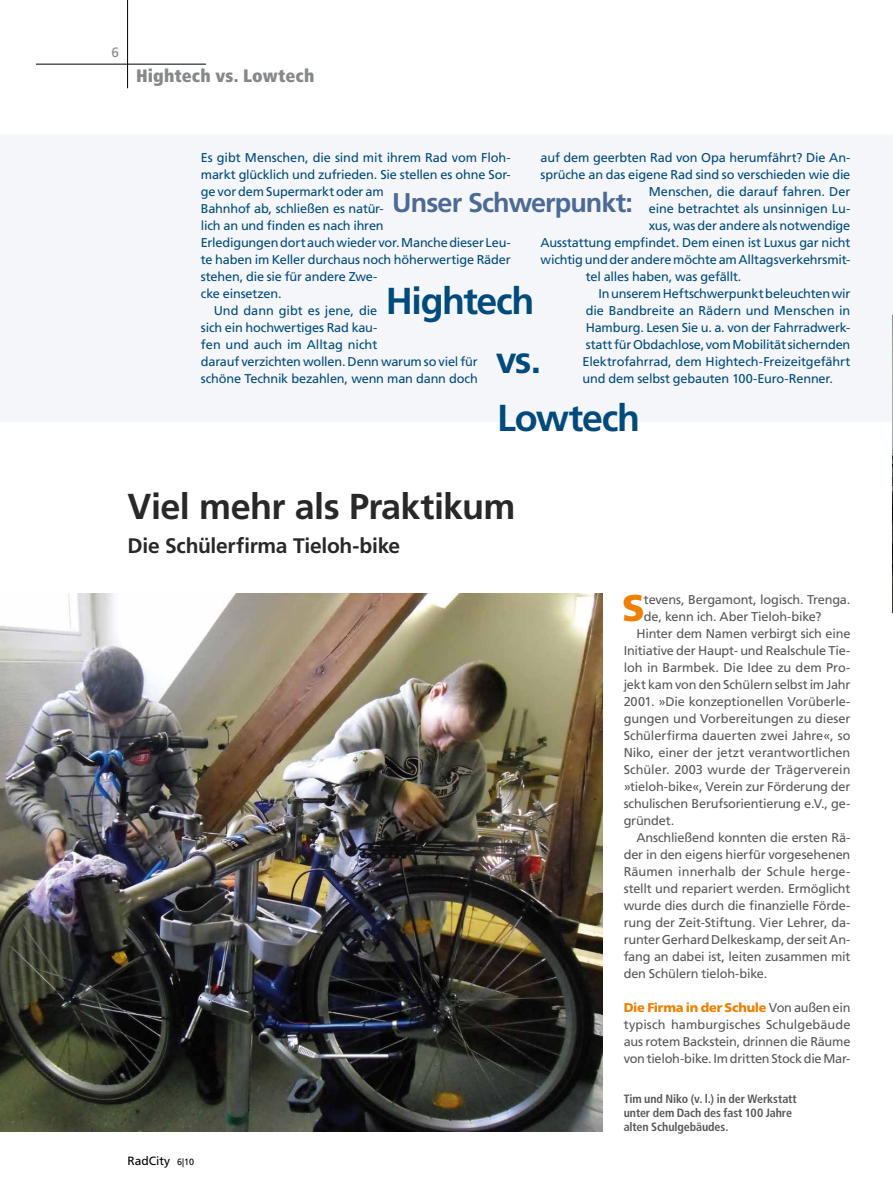
<style>
.page{position:relative;width:893px;height:1191px;background:#fff}
.page>*{position:absolute;margin:0;border:0;box-sizing:border-box;transform-origin:0 0}
.t1{font:700 37.5px/58.3px "Frutiger LT";letter-spacing:-.035em;color:#004b7c}
.t2{font:900 37.05px "Frutiger LT";color:#ee7f00}
.t3{font:700 36px "Frutiger LT";letter-spacing:-.015em;color:#282829}
.t4{font:700 27px "Frutiger LT";letter-spacing:-.035em;color:#4b6a95}
.t5{font:700 21px "Frutiger LT";letter-spacing:-.015em;color:#282829}
.t6{font:900 condensed 18px "Frutiger LT";color:#87888a}
.t7{font:13.5px "Frutiger LT";color:#87888a}
.t8{font:12.75px "Frutiger LT";letter-spacing:-.01em;color:#004b7c}
.t9{font:12.75px/17px "Frutiger LT";letter-spacing:-.01em;color:#58585a;text-align:justify}
.t10{font:700 condensed 12px/14.4px "Frutiger LT";letter-spacing:-.01em;color:#58585a}
.t11{font:12px "Frutiger LT";color:#000}
.s1{font-size:9px}
.s2{font-weight:900;color:#ee7f00}
</style>
<div class="page">
<div style="left:0;top:134px;width:893px;height:287px;background:#f5f6f9"></div>
<img style="left:0;top:593px;width:602px;height:538px">
<img style="left:892px;top:316px;width:1px;height:296px">
<hr style="left:36px;top:64px;width:170px;height:1px;background:#000">
<hr style="left:127px;top:0;width:1px;height:88px;background:#000">
<p class="t7" style="left:112px;top:44px;width:9px">6</p>
<h3 class="t6" style="left:136px;top:65px;width:180px">Hightech vs. Lowtech</h3>
<p class="t8" style="left:541px;top:150px;width:311px">auf dem geerbten Rad von Opa herumfährt? Die An-</p>
<p class="t8" style="left:541px;top:167px;width:311px">sprüche an das eigene Rad sind so verschieden wie die</p>
<p class="t8" style="left:649px;top:184px;width:203px">Menschen, die darauf fahren. Der</p>
<p class="t8" style="left:649px;top:201px;width:203px">eine betrachtet als unsinnigen Lu-</p>
<p class="t8" style="left:649px;top:218px;width:203px">xus, was der andere als notwendige</p>
<p class="t8" style="left:541px;top:235px;width:311px">Ausstattung empfindet. Dem einen ist Luxus gar nicht</p>
<p class="t8" style="left:541px;top:252px;width:311px">wichtig und der andere möchte am Alltagsverkehrsmit-</p>
<p class="t8" style="left:586px;top:269px;width:157px">tel alles haben, was gefällt.</p>
<p class="t8" style="left:598px;top:286px;width:253px">In unserem Heftschwerpunkt beleuchten wir</p>
<p class="t8" style="left:586px;top:303px;width:266px">die Bandbreite an Rädern und Menschen in</p>
<p class="t8" style="left:586px;top:320px;width:266px">Hamburg. Lesen Sie u. a. von der Fahrradwerk-</p>
<p class="t8" style="left:586px;top:337px;width:266px">statt für Obdachlose, vom Mobilität sichernden</p>
<p class="t8" style="left:583px;top:354px;width:269px">Elektrofahrrad, dem Hightech-Freizeitgefährt</p>
<p class="t8" style="left:583px;top:371px;width:252px">und dem selbst gebauten 100-Euro-Renner.</p>
<p class="t8" style="left:201px;top:150px;width:311px">Es gibt Menschen, die sind mit ihrem Rad vom Floh-</p>
<p class="t8" style="left:201px;top:167px;width:311px">markt glücklich und zufrieden. Sie stellen es ohne Sor-</p>
<p class="t8" style="left:201px;top:184px;width:184px">ge vor dem Supermarkt oder am</p>
<p class="t8" style="left:201px;top:201px;width:184px">Bahnhof ab, schließen es natür-</p>
<p class="t8" style="left:201px;top:218px;width:184px">lich an und finden es nach ihren</p>
<p class="t8" style="left:201px;top:235px;width:311px">Erledigungen dort auch wieder vor. Manche dieser Leu-</p>
<p class="t8" style="left:201px;top:252px;width:311px">te haben im Keller durchaus noch höherwertige Räder</p>
<p class="t8" style="left:201px;top:269px;width:178px">stehen, die sie für andere Zwe-</p>
<p class="t8" style="left:201px;top:286px;width:82px">cke einsetzen.</p>
<p class="t8" style="left:214px;top:303px;width:165px">Und dann gibt es jene, die</p>
<p class="t8" style="left:201px;top:320px;width:178px">sich ein hochwertiges Rad kau-</p>
<p class="t8" style="left:201px;top:337px;width:178px">fen und auch im Alltag nicht</p>
<p class="t8" style="left:201px;top:354px;width:278px">darauf verzichten wollen. Denn warum so viel für</p>
<p class="t8" style="left:201px;top:371px;width:278px">schöne Technik bezahlen, wenn man dann doch</p>
<h3 class="t4" style="left:392px;top:186px;width:242px">Unser Schwerpunkt:</h3>
<h1 class="t1" style="left:496px;top:272px;width:146px;text-indent:-110px">Hightech<br>vs.<br>Lowtech</h1>
<h3 class="t3" style="left:128px;top:485px;width:390px">Viel mehr als Praktikum</h3>
<h3 class="t5" style="left:128px;top:533px;width:274px">Die Schülerfirma Tieloh-bike</h3>
<p class="t11" style="left:128px;top:1154px;width:68px">RadCity <span class="s1">6|10</span></p>
<h2 class="t2" style="left:622px;top:585px;width:24px">S</h2>
<p class="t9" style="left:644px;top:591px;width:208px">tevens, Bergamont, logisch. Trenga.</p>
<p class="t9" style="left:644px;top:608px;width:179px">de, kenn ich. Aber Tieloh-bike?</p>
<p class="t9" style="left:636px;top:625px;width:216px">Hinter dem Namen verbirgt sich eine</p>
<p class="t9" style="left:624px;top:642px;width:228px">Initiative der Haupt- und Realschule Tie-</p>
<p class="t9" style="left:624px;top:659px;width:228px">loh in Barmbek. Die Idee zu dem Pro-</p>
<p class="t9" style="left:624px;top:676px;width:228px">jekt kam von den Schülern selbst im Jahr</p>
<p class="t9" style="left:624px;top:693px;width:228px">2001. »Die konzeptionellen Vorüberle-</p>
<p class="t9" style="left:624px;top:710px;width:228px">gungen und Vorbereitungen zu dieser</p>
<p class="t9" style="left:624px;top:727px;width:228px">Schülerfirma dauerten zwei Jahre«, so</p>
<p class="t9" style="left:624px;top:744px;width:228px">Niko, einer der jetzt verantwortlichen</p>
<p class="t9" style="left:624px;top:761px;width:228px">Schüler. 2003 wurde der Trägerverein</p>
<p class="t9" style="left:624px;top:778px;width:228px">»tieloh-bike«, Verein zur Förderung der</p>
<p class="t9" style="left:624px;top:795px;width:228px">schulischen Berufsorientierung e.V., ge-</p>
<p class="t9" style="left:624px;top:812px;width:52px">gründet.</p>
<p class="t9" style="left:636px;top:829px;width:216px">Anschließend konnten die ersten Rä-</p>
<p class="t9" style="left:624px;top:846px;width:228px">der in den eigens hierfür vorgesehenen</p>
<p class="t9" style="left:624px;top:863px;width:228px">Räumen innerhalb der Schule herge-</p>
<p class="t9" style="left:624px;top:880px;width:228px">stellt und repariert werden. Ermöglicht</p>
<p class="t9" style="left:624px;top:897px;width:228px">wurde dies durch die finanzielle Förde-</p>
<p class="t9" style="left:624px;top:914px;width:228px">rung der Zeit-Stiftung. Vier Lehrer, da-</p>
<p class="t9" style="left:624px;top:931px;width:228px">runter Gerhard Delkeskamp, der seit An-</p>
<p class="t9" style="left:624px;top:948px;width:228px">fang an dabei ist, leiten zusammen mit</p>
<p class="t9" style="left:624px;top:965px;width:145px">den Schülern tieloh-bike.</p>
<p class="t9" style="left:624px;top:999px;width:228px"><span class="s2">Die Firma in der Schule</span> Von außen ein typisch hamburgisches Schulgebäude aus rotem Backstein, drinnen die Räume von tieloh-bike. Im dritten Stock die Mar-</p>
<p class="t10" style="left:624px;top:1091px;width:175px">Tim und Niko (v. l.) in der Werkstatt unter dem Dach des fast 100 Jahre alten Schulgebäudes.</p>
</div>
